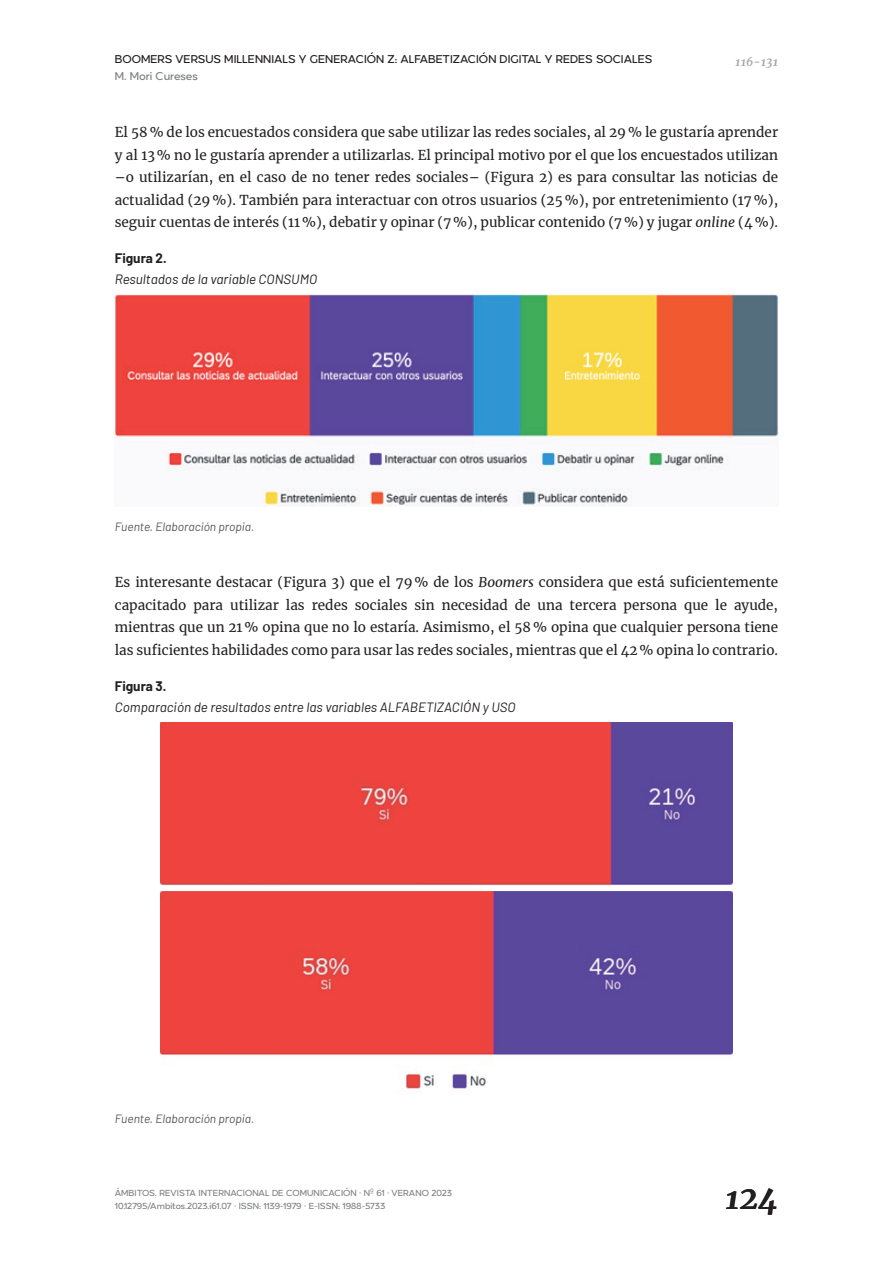
<style>
.page{position:relative;width:893px;height:1263px;background:#fff}
.page>*{position:absolute;margin:0;border:0;box-sizing:border-box;transform-origin:0 0}
.ZZ_Folio{font:italic 700 31.8px "Merriweather";color:#231f20}
.Paragraph{font:13.5px/22.5px "Merriweather";color:#231f20;text-align:justify}
.Fig_Caption{font:italic 13.5px "Barlow";color:#231f20}
.ZZ_titulo_cabecera{font:13.5px "Romagna";color:#231f20}
.Fig_Title{font:700 13.5px "Barlow";color:#231f20}
.ZZ_Autor_Cabecera{font:13.5px "Romagna";letter-spacing:-.01em;color:#808285}
.Fig_Credit{font:italic 12px "Barlow";color:#57585a}
.t1{font:italic 700 12px "Merriweather";color:#a8a9ad}
.t2{font:10.5px/13.5px "Romagna";color:#808285}
.s1{font-style:italic}
.s2{font-family:"Barlow"}
</style>
<div class="page">
<img style="left:115px;top:295px;width:663px;height:211px">
<img style="left:160px;top:722px;width:572px;height:367px">
<p class="ZZ_titulo_cabecera" style="left:115px;top:53px;width:539px">BOOMERS VERSUS MILLENNIALS Y GENERACIÓN Z: ALFABETIZACIÓN DIGITAL Y REDES SOCIALES</p>
<p class="t1" style="left:735px;top:53px;width:44px">116-131</p>
<p class="ZZ_Autor_Cabecera" style="left:115px;top:69px;width:84px">M. Mori Cureses</p>
<p class="Paragraph" style="left:115px;top:121px;width:665px">El 58 % de los encuestados considera que sabe utilizar las redes sociales, al 29 % le gustaría aprender y al 13 % no le gustaría aprender a utilizarlas. El principal motivo por el que los encuestados utilizan –o utilizarían, en el caso de no tener redes sociales– (Figura 2) es para consultar las noticias de actualidad (29 %). También para interactuar con otros usuarios (25 %), por entretenimiento (17 %), seguir cuentas de interés (11 %), debatir y opinar (7 %), publicar contenido (7 %) y jugar <span class="s1">online</span> (4 %).</p>
<p class="Fig_Title" style="left:115px;top:248px;width:53px">Figura 2.</p>
<p class="Fig_Caption" style="left:115px;top:269px;width:204px">Resultados de la variable CONSUMO</p>
<p class="Fig_Credit" style="left:115px;top:518px;width:141px">Fuente. Elaboración propia.</p>
<p class="Paragraph" style="left:115px;top:571px;width:665px">Es interesante destacar (Figura 3) que el 79 % de los <span class="s1">Boomers</span> considera que está suficientemente capacitado para utilizar las redes sociales sin necesidad de una tercera persona que le ayude, mientras que un 21 % opina que no lo estaría. Asimismo, el 58 % opina que cualquier persona tiene las suficientes habilidades como para usar las redes sociales, mientras que el 42 % opina lo contrario.</p>
<p class="Fig_Title" style="left:115px;top:676px;width:53px">Figura 3.</p>
<p class="Fig_Caption" style="left:115px;top:697px;width:402px">Comparación de resultados entre las variables ALFABETIZACIÓN y USO</p>
<p class="Fig_Credit" style="left:115px;top:1110px;width:141px">Fuente. Elaboración propia.</p>
<p class="t2" style="left:115px;top:1186px;width:339px">ÁMBITOS. REVISTA INTERNACIONAL DE COMUNICACIÓN <span class="s2">·</span> N<span class="s2">º</span> 61 <span class="s2">·</span> VERANO 2023<br>10.12795/Ambitos.2023.i61.07 <span class="s2">·</span> ISSN: 1139-1979 <span class="s2">·</span> E-ISSN: 1988-5733</p>
<p class="ZZ_Folio" style="left:725px;top:1176px;width:55px">124</p>
</div>
